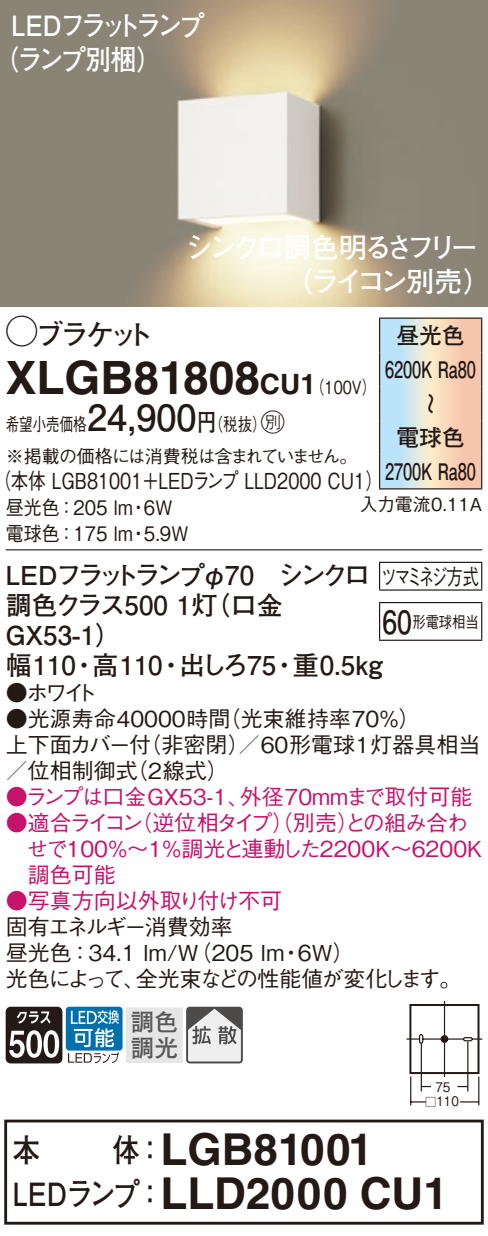
<style>
.page{position:relative;width:488px;height:1236px;background:#fff}
.page>*{position:absolute;margin:0;border:0;box-sizing:border-box;transform-origin:0 0}
.t1{font:700 46px "Helvetica LT Std";color:#231916}
.t2{font:700 44px/44px "Helvetica LT Std";color:#231916;text-align:center}
.t3{font:700 32px "Futo Go B101 Pro";color:#231916;scale:.85 1}
.t4{font:700 28px/34px "Futo Go B101 Pro";letter-spacing:-.15em;color:#fff}
.t5{font:700 28px/34px "Futo Go B101 Pro";letter-spacing:-.12em;color:#fff;scale:.9 1}
.t6{font:700 28px "Futo Go B101 Pro";letter-spacing:-.135em;color:#231916}
.t7{font:700 26px/30px "Futo Go B101 Pro";letter-spacing:-.005em;color:#231916}
.t8{font:24px/26px "Futo Go B101 Pro Bold 90 pv RKSJ H";color:#595857}
.t9{font:700 22.8px/34px "Futo Go B101 Pro";letter-spacing:-.01em;color:#231916;text-align:center}
.t10{font:500 22px/26px "Gothic BBB Pro";color:#231916}
.t11{font:500 22px/26px "Gothic BBB Pro";color:#c5126b}
.t12{font:500 22px "Gothic BBB Pro";color:#231916;scale:.8 1}
.t13{font:500 22px "Gothic BBB Pro";letter-spacing:-.19em;color:#231916;scale:.73 1}
.t14{font:500 20px/26px "Gothic BBB Pro";color:#231916;scale:.9 1}
.t15{font:500 18px/31.6px "Gothic BBB Pro";letter-spacing:-.03em;color:#231916;scale:.75 1}
.t16{font:500 18px "Gothic BBB Pro";color:#231916}
.t17{font:500 16px "Gothic BBB Pro";color:#231916;scale:.83 1}
.t18{font:13.2px "Gothic BBB Pro Medium 90 pv RKSJ H";color:#231916;scale:.9 1}
.s1{font-family:"Ford Classification 1";font-weight:400;font-size:32px}
.s2{font-size:28px}
.s3{font-family:"Gothic BBB Pro";font-weight:500;font-size:18px}
.s4{font-family:"Futo Go B101 Pro";font-weight:700;font-size:36px}
.s5{font-family:"Futo Go B101 Pro";font-weight:700;font-size:24px}
.s6{font-family:"Ford Classification 1";font-weight:400;font-size:24px}
.s7{font-family:"Futo Go B101 Pro";font-weight:700;font-size:32px}
.s8{font-size:11.2px}
.s9{font-family:"Futo Go B101 Pro";font-size:32px}
</style>
<div class="page">
<img style="left:0;top:0;width:488px;height:306px">
<svg style="left:380px;top:319px;width:101px;height:169px;background:#e4dcd0"></svg>
<hr style="left:379px;top:317px;width:103px;height:2px;background:#231916">
<hr style="left:379px;top:488px;width:103px;height:1px;background:#231916">
<hr style="left:379px;top:319px;width:1px;height:33px;background:#231916">
<hr style="left:481px;top:319px;width:1px;height:33px;background:#231916">
<hr style="left:379px;top:352px;width:1px;height:34px;background:#231916">
<hr style="left:481px;top:352px;width:1px;height:34px;background:#231916">
<hr style="left:379px;top:386px;width:1px;height:34px;background:#231916">
<hr style="left:481px;top:386px;width:1px;height:34px;background:#231916">
<hr style="left:379px;top:420px;width:1px;height:35px;background:#231916">
<hr style="left:481px;top:420px;width:1px;height:35px;background:#231916">
<hr style="left:379px;top:455px;width:1px;height:33px;background:#231916">
<hr style="left:481px;top:455px;width:1px;height:33px;background:#231916">
<hr style="left:6px;top:549px;width:476px;height:1px;background:#231916">
<svg style="left:379px;top:563px;width:1px;height:26px"></svg>
<hr style="left:379px;top:562px;width:103px;height:1px;background:#231916">
<svg style="left:481px;top:563px;width:1px;height:26px"></svg>
<hr style="left:379px;top:589px;width:103px;height:2px;background:#231916">
<hr style="left:379px;top:603px;width:1px;height:37px;background:#231916">
<hr style="left:379px;top:602px;width:103px;height:1px;background:#231916">
<hr style="left:481px;top:603px;width:1px;height:37px;background:#231916">
<hr style="left:379px;top:639px;width:103px;height:2px;background:#231916">
<hr style="left:443px;top:1001px;width:2px;height:76px;background:#231916">
<svg style="left:463px;top:1037px;width:19px;height:4px"></svg>
<hr style="left:422px;top:1038px;width:41px;height:1px;background:#231916">
<svg style="left:406px;top:1034px;width:17px;height:9px"></svg>
<div style="left:440px;top:1035px;width:8px;height:8px;background:#231916;border-radius:50%"></div>
<hr style="left:467px;top:1041px;width:1px;height:50px;background:#231916">
<hr style="left:420px;top:1043px;width:2px;height:48px;background:#231916">
<svg style="left:410px;top:1076px;width:21px;height:29px"></svg>
<svg style="left:457px;top:1076px;width:22px;height:29px"></svg>
<div style="left:409px;top:1004px;width:70px;height:70px;border:2px solid #231916"></div>
<svg style="left:6px;top:1006px;width:56px;height:57px"></svg>
<div style="left:66px;top:1006px;width:56px;height:44px;background:#0070ac;border-radius:3px"></div>
<svg style="left:68px;top:1010px;width:51px;height:53px"></svg>
<div style="left:127px;top:1008px;width:55px;height:54px;background:#e6e6e7"></div>
<div style="left:126px;top:1007px;width:57px;height:56px;border:1px solid #e6e6e7"></div>
<svg style="left:189px;top:1009px;width:51px;height:51px"></svg>
<div style="left:186px;top:1006px;width:57px;height:57px;border:2px solid #4d4a4a;border-radius:3px"></div>
<div style="left:4px;top:1119px;width:479px;height:105px;border:3px solid #231916"></div>
<p class="t5" style="left:-7px;top:5px;width:236px;text-indent:18px">LEDフラットランプ（ランプ別梱）</p>
<p class="t4" style="left:285px;top:226px;width:208px;text-indent:-99px">シンクロ調色明るさフリー（ライコン別売）</p>
<p class="t6" style="left:6px;top:312px;width:150px"><span class="s1">A</span>ブラケット</p>
<h1 class="t1" style="left:6px;top:349px;width:372px">XLGB81808<span class="s2">CU1</span><span class="s3">（100V）</span></h1>
<p class="t15" style="left:6px;top:406px;width:470px">希望小売価格<span class="s4">24,900</span><span class="s5">円</span>（税抜）<span class="s6">C<br></span>※掲載の価格には消費税は含まれていません。</p>
<p class="t12" style="left:-7px;top:463px;width:489px">（本体 LGB81001＋LEDランプ LLD2000 CU1）</p>
<p class="t14" style="left:6px;top:492px;width:204px">昼光色：205 lm・6W電球色：175 lm・5.9W</p>
<p class="t9" style="left:385px;top:315px;width:92px">昼光色<br>6200K Ra80</p>
<p class="t9" style="left:410px;top:415px;width:24px;rotate:-90deg">〜</p>
<p class="t9" style="left:385px;top:418px;width:92px">電球色<br>2700K Ra80</p>
<p class="t16" style="left:359px;top:490px;width:124px">入力電流0.11A</p>
<p class="t7" style="left:6px;top:556px;width:378px">LEDフラットランプφ70　シンクロ調色クラス500 1灯（口金<br>GX53-1）<br>幅110・高110・出しろ75・重0.5kg</p>
<p class="t10" style="left:6px;top:677px;width:93px">●ホワイト</p>
<p class="t10" style="left:6px;top:703px;width:476px">●光源寿命40000時間（光束維持率70％）<br>上下面カバー付（非密閉）／60形電球1灯器具相当／位相制御式（2線式）</p>
<p class="t11" style="left:6px;top:781px;width:468px">●ランプは口金GX53-1、外径70mmまで取付可能</p>
<p class="t11" style="left:27px;top:807px;width:457px;text-indent:-21px">●適合ライコン（逆位相タイプ）（別売）との組み合わせで100％〜1％調光と連動した2200K〜6200K調色可能</p>
<p class="t11" style="left:6px;top:885px;width:278px">●写真方向以外取り付け不可</p>
<p class="t10" style="left:6px;top:911px;width:457px">固有エネルギー消費効率<br>昼光色：34.1 lm/W（205 lm・6W）<br>光色によって、全光束などの性能値が変化します。</p>
<p class="t13" style="left:381px;top:558px;width:135px">ツマミネジ方式</p>
<p class="t17" style="left:382px;top:608px;width:118px"><span class="s7">60</span>形電球相当</p>
<p class="t8" style="left:130px;top:1006px;width:49px">調色調光</p>
<p class="t18" style="left:435px;top:1076px;width:18px">75</p>
<p class="t18" style="left:425px;top:1090px;width:39px"><span class="s8">□</span>110</p>
<h2 class="t2" style="left:13px;top:1126px;width:436px"><span class="s9">体：</span>LGB81001<br><span class="s9">LEDランプ：</span>LLD2000 CU1</h2>
<h3 class="t3" style="left:13px;top:1124px;width:34px">本</h3>
</div>
